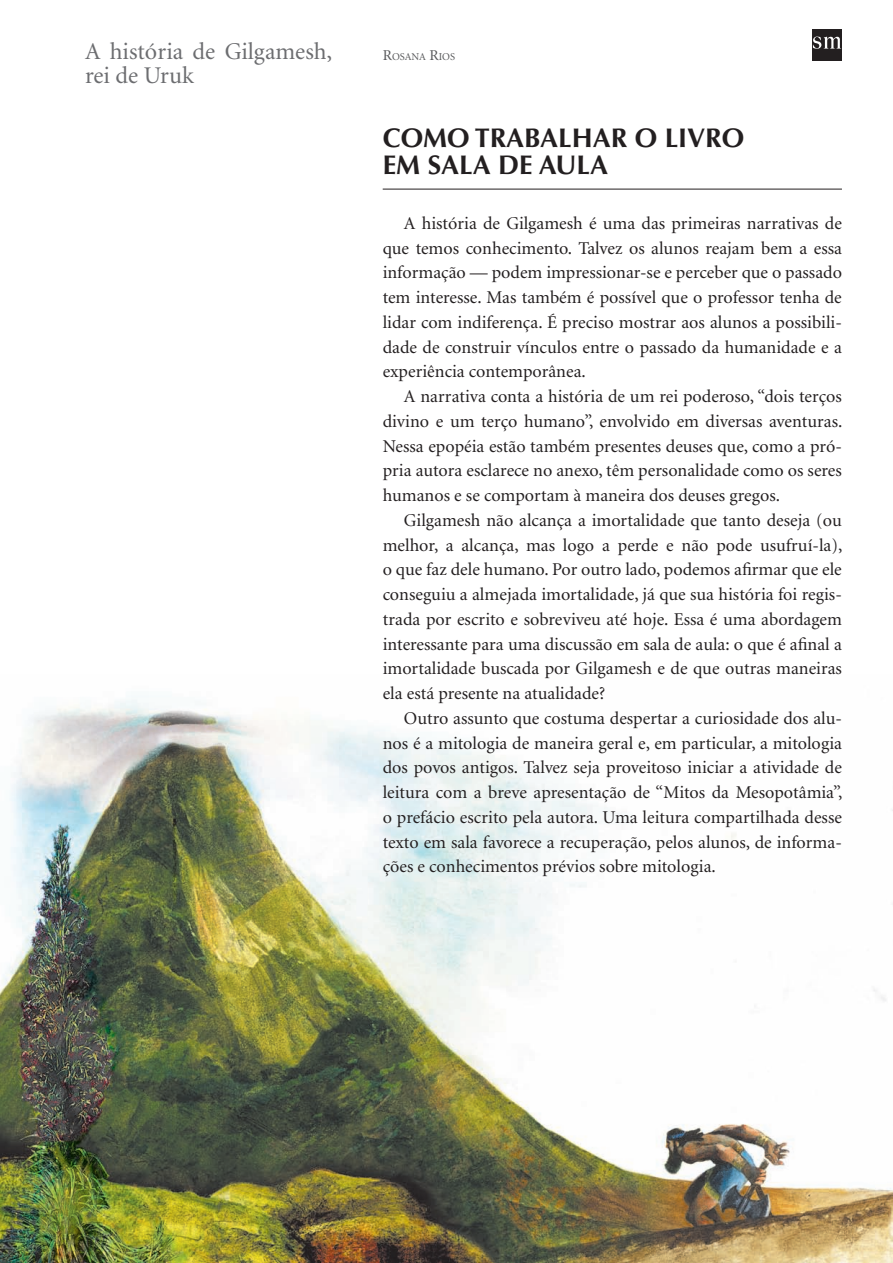
<style>
.page{position:relative;width:893px;height:1263px;background:#fff}
.page>*{position:absolute;margin:0;border:0;box-sizing:border-box;transform-origin:0 0}
.t1{font:700 27px/27px "Optima";color:#231f20}
.t2{font:24px/24px "Minion";color:#6c6d70}
.t3{font:18px/24.8px "Minion";color:#231f20;text-align:justify}
.t4{font:10.5px "Minion";color:#57585a}
.s1{font-size:15px}
</style>
<div class="page">
<div style="left:823px;top:29px;width:19px;height:32px;background:#231f20"></div>
<div style="left:812px;top:29px;width:10px;height:32px;background:#231f20"></div>
<svg style="left:813px;top:36px;width:28px;height:13px"></svg>
<img style="left:0;top:699px;width:893px;height:564px">
<hr style="left:383px;top:189px;width:459px;height:1px;background:#231f20">
<svg style="left:832px;top:1180px;width:9px;height:14px"></svg>
<h2 class="t2" style="left:85px;top:40px;width:249px">A história de Gilgamesh, rei de Uruk</h2>
<p class="t4" style="left:383px;top:51px;width:74px"><span class="s1">R</span>osana <span class="s1">R</span>ios</p>
<h1 class="t1" style="left:383px;top:125px;width:363px">COMO TRABALHAR O LIVRO<br>EM SALA DE AULA</h1>
<p class="t3" style="left:383px;top:211px;width:461px;text-indent:21px">A história de Gilgamesh é uma das primeiras narrativas de que temos conhecimento. Talvez os alunos reajam bem a essa informação — podem impressionar-se e perceber que o passado tem interesse. Mas também é possível que o professor tenha de lidar com indiferença. É preciso mostrar aos alunos a possibili&shy;dade de construir vínculos entre o passado da humanidade e a experiência contemporânea.</p>
<p class="t3" style="left:383px;top:385px;width:461px;text-indent:21px">A narrativa conta a história de um rei poderoso, “dois terços divino e um terço humano”, envolvido em diversas aventuras.<br>Nessa epopéia estão também presentes deuses que, como a pró&shy;pria autora esclarece no anexo, têm personalidade como os seres humanos e se comportam à maneira dos deuses gregos.</p>
<p class="t3" style="left:383px;top:508px;width:461px;text-indent:21px">Gilgamesh não alcança a imortalidade que tanto deseja (ou melhor, a alcança, mas logo a perde e não pode usufruí-la), o que faz dele humano. Por outro lado, podemos afirmar que ele conseguiu a almejada imortalidade, já que sua história foi regis&shy;trada por escrito e sobreviveu até hoje. Essa é uma abordagem interessante para uma discussão em sala de aula: o que é afinal a imortalidade buscada por Gilgamesh e de que outras maneiras ela está presente na atualidade?</p>
<p class="t3" style="left:383px;top:706px;width:461px;text-indent:21px">Outro assunto que costuma despertar a curiosidade dos alu&shy;nos é a mitologia de maneira geral e, em particular, a mitologia dos povos antigos. Talvez seja proveitoso iniciar a atividade de leitura com a breve apresentação de “Mitos da Mesopotâmia”, o prefácio escrito pela autora. Uma leitura compartilhada desse texto em sala favorece a recuperação, pelos alunos, de informa&shy;ções e conhecimentos prévios sobre mitologia.</p>
</div>
